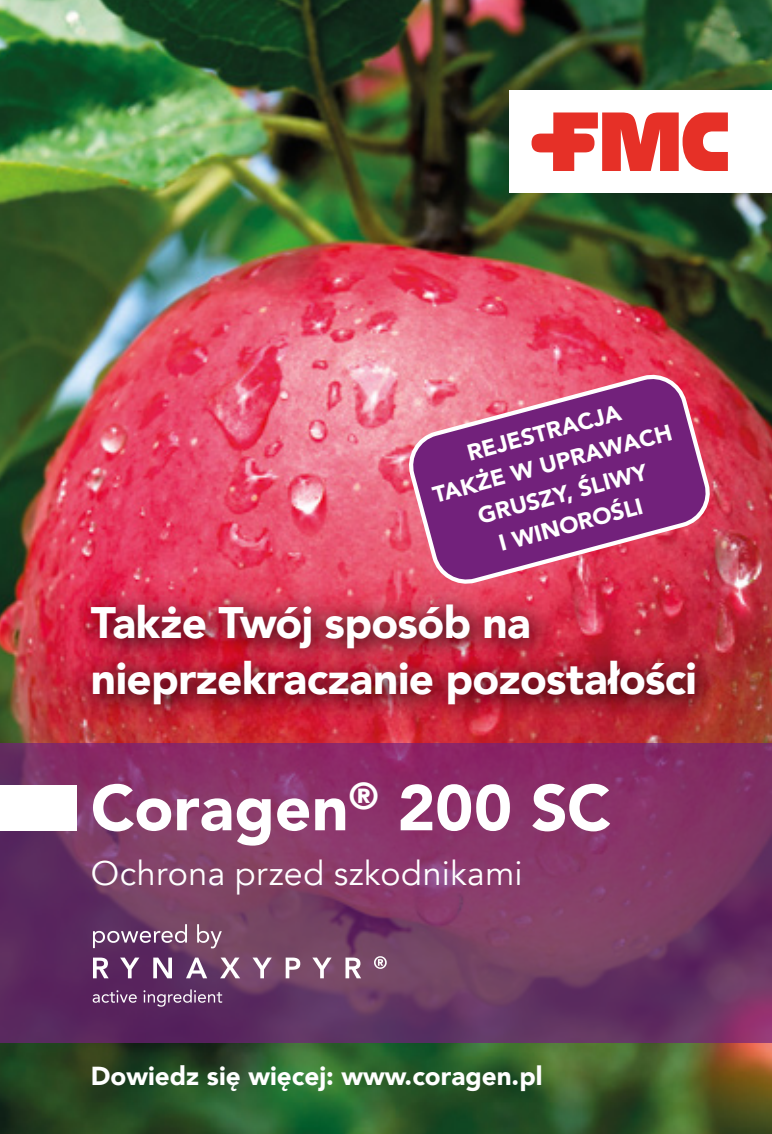
<style>
.page{position:relative;width:772px;height:1134px;background:#fff}
.page>*{position:absolute;margin:0;border:0;box-sizing:border-box;transform-origin:0 0}
.t1{font:900 64px "Avenir";letter-spacing:-.005em;color:#fff}
.t2{font:900 44px/56px "Avenir";letter-spacing:-.015em;color:#fff}
.t3{font:34px "Avenir";letter-spacing:.015em;color:#fff}
.t4{font:900 26px "Avenir";color:#fff}
.t5{font:900 22.8px/32px "Avenir";color:#fff;text-align:center}
</style>
<div class="page">
<img style="left:0;top:0;width:771px;height:1134px">
<svg style="left:0;top:743px;width:771px;height:300px"></svg>
<div style="left:0;top:785px;width:77px;height:45px;background:#fff"></div>
<img style="left:72px;top:585px;width:649px;height:146px">
<div style="left:509px;top:91px;width:262px;height:102px;background:#fff"></div>
<svg style="left:531px;top:112px;width:196px;height:59px"></svg>
<svg style="left:407px;top:373px;width:303px;height:212px"></svg>
<svg style="left:93px;top:924px;width:94px;height:24px"></svg>
<svg style="left:197px;top:924px;width:25px;height:24px"></svg>
<svg style="left:93px;top:990px;width:44px;height:13px"></svg>
<svg style="left:143px;top:989px;width:79px;height:18px"></svg>
<svg style="left:93px;top:957px;width:16px;height:21px"></svg>
<svg style="left:120px;top:957px;width:19px;height:21px"></svg>
<svg style="left:153px;top:957px;width:19px;height:21px"></svg>
<svg style="left:186px;top:957px;width:21px;height:21px"></svg>
<svg style="left:220px;top:957px;width:20px;height:21px"></svg>
<svg style="left:252px;top:957px;width:19px;height:21px"></svg>
<svg style="left:285px;top:957px;width:15px;height:21px"></svg>
<svg style="left:312px;top:957px;width:19px;height:21px"></svg>
<svg style="left:345px;top:957px;width:16px;height:21px"></svg>
<svg style="left:374px;top:956px;width:12px;height:13px"></svg>
<p class="t5" style="left:420px;top:448px;width:248px;rotate:-15deg">REJESTRACJA<br>TAKŻE W UPRAWACH<br>GRUSZY, ŚLIWY<br>I WINOROŚLI</p>
<h2 class="t2" style="left:91px;top:594px;width:607px">Także Twój sposób na nieprzekraczanie pozostałości</h2>
<h1 class="t1" style="left:91px;top:753px;width:521px">Coragen<sup>®</sup> 200 SC</h1>
<h3 class="t3" style="left:91px;top:853px;width:433px">Ochrona przed szkodnikami</h3>
<p class="t4" style="left:91px;top:1053px;width:453px">Dowiedz się więcej: www.coragen.pl</p>
</div>
